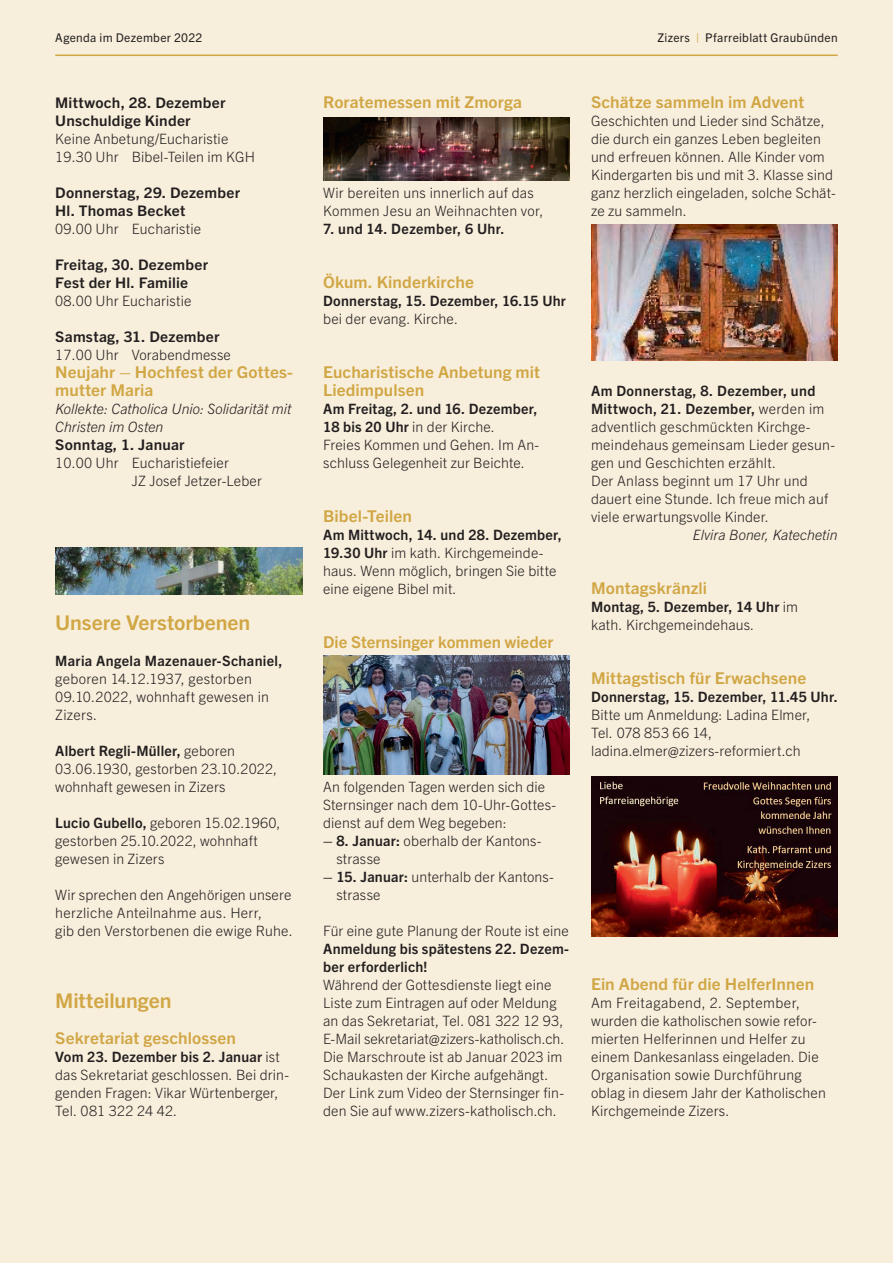
<style>
.page{position:relative;width:893px;height:1263px;background:#f7eedb}
.page>*{position:absolute;margin:0;border:0;box-sizing:border-box;transform-origin:0 0}
.t1{font:700 20.25px "Trade Gothic Next LT Pro";letter-spacing:-.005em;color:#d1a644;scale:1.05 1}
.t2{font:700 16.35px/18px "Trade Gothic Next LT Pro";letter-spacing:.005em;color:#d1a644;scale:1.05 1}
.t3{font:700 16.35px "Trade Gothic Next LT Pro";letter-spacing:.005em;color:#d1a644}
.t4{font:700 14.7px/18px "Trade Gothic Next LT Pro";letter-spacing:.015em;color:#231f20;scale:1.05 1}
.t5{font:300 14.25px/18px "Trade Gothic Next LT Pro";letter-spacing:.01em;color:#231f20}
.t6{font:700 14.25px/18px "Trade Gothic Next LT Pro";letter-spacing:.02em;color:#231f20}
.t7{font:italic 300 14.25px/18px "Trade Gothic Next LT Pro";color:#231f20}
.t8{font:12px "Trade Gothic Next LT Pro";letter-spacing:.025em;color:#231f20}
.s1{color:#d1a644}
.s2{font-weight:700}
</style>
<div class="page">
<hr style="left:55px;top:55px;width:783px;height:1px;background:#d1a644">
<img style="left:55px;top:548px;width:247px;height:46px">
<img style="left:323px;top:118px;width:247px;height:62px">
<img style="left:323px;top:656px;width:247px;height:118px">
<img style="left:591px;top:225px;width:247px;height:135px">
<img style="left:591px;top:777px;width:247px;height:159px">
<p class="t8" style="left:55px;top:30px;width:149px">Agenda im Dezember 2022</p>
<p class="t8" style="left:658px;top:30px;width:182px">Zizers <span class="s1">|</span> Pfarreiblatt Graubünden</p>
<p class="t4" style="left:55px;top:93px;width:164px">Mittwoch, 28. Dezember<br>Unschuldige Kinder</p>
<p class="t5" style="left:55px;top:129px;width:201px">Keine Anbetung/Eucharistie<br>19.30 Uhr Bibel-Teilen im KGH</p>
<p class="t4" style="left:55px;top:183px;width:178px">Donnerstag, 29. Dezember<br>Hl. Thomas Becket</p>
<p class="t5" style="left:55px;top:219px;width:147px">09.00 Uhr Eucharistie</p>
<p class="t4" style="left:55px;top:255px;width:147px">Freitag, 30. Dezember<br>Fest der Hl. Familie</p>
<p class="t5" style="left:55px;top:291px;width:138px">08.00 Uhr Eucharistie</p>
<p class="t4" style="left:55px;top:327px;width:158px">Samstag, 31. Dezember</p>
<p class="t5" style="left:55px;top:345px;width:177px">17.00 Uhr Vorabendmesse</p>
<p class="t2" style="left:55px;top:362px;width:228px">Neujahr – Hochfest der Gottes&shy;mutter Maria</p>
<p class="t7" style="left:55px;top:399px;width:238px">Kollekte: Catholica Unio: Solidarität mit<br>Christen im Osten</p>
<p class="t4" style="left:55px;top:435px;width:125px">Sonntag, 1. Januar</p>
<p class="t5" style="left:132px;top:453px;width:132px;text-indent:-77px">10.00 Uhr Eucharistiefeier<br>JZ Josef Jetzer-Leber</p>
<h1 class="t1" style="left:55px;top:609px;width:187px">Unsere Verstorbenen</h1>
<p class="t6" style="left:55px;top:651px;width:229px">Maria Angela Mazenauer-Schaniel,</p>
<p class="t5" style="left:55px;top:669px;width:215px">geboren 14.12.1937, gestorben<br>09.10.2022, wohnhaft gewesen in<br>Zizers.</p>
<p class="t5" style="left:55px;top:741px;width:223px"><span class="s2">Albert Regli-Müller,</span> geboren<br>03.06.1930, gestorben 23.10.2022, wohnhaft gewesen in Zizers</p>
<p class="t5" style="left:55px;top:813px;width:227px"><span class="s2">Lucio Gubello,</span> geboren 15.02.1960, gestorben 25.10.2022, wohnhaft gewesen in Zizers</p>
<p class="t5" style="left:55px;top:885px;width:239px">Wir sprechen den Angehörigen unsere herzliche Anteilnahme aus. Herr,<br>gib den Verstorbenen die ewige Ruhe.</p>
<h1 class="t1" style="left:55px;top:987px;width:112px">Mitteilungen</h1>
<p class="t2" style="left:55px;top:1028px;width:174px">Sekretariat geschlossen</p>
<p class="t5" style="left:55px;top:1047px;width:235px"><span class="s2">Vom 23. Dezember bis 2. Januar</span> ist das Sekretariat geschlossen. Bei drin&shy;genden Fragen: Vikar Würtenberger,<br>Tel. 081 322 24 42.</p>
<p class="t2" style="left:323px;top:92px;width:191px">Roratemessen mit Zmorga</p>
<p class="t5" style="left:323px;top:183px;width:222px">Wir bereiten uns innerlich auf das<br>Kommen Jesu an Weihnachten vor,</p>
<p class="t6" style="left:323px;top:219px;width:183px">7. und 14. Dezember, 6 Uhr.</p>
<p class="t2" style="left:323px;top:272px;width:145px">Ökum. Kinderkirche</p>
<p class="t6" style="left:323px;top:291px;width:244px">Donnerstag, 15. Dezember, 16.15 Uhr</p>
<p class="t5" style="left:323px;top:309px;width:136px">bei der evang. Kirche.</p>
<p class="t2" style="left:323px;top:362px;width:208px">Eucharistische Anbetung mit<br>Liedimpulsen</p>
<p class="t5" style="left:323px;top:399px;width:218px"><span class="s2">Am Freitag, 2. und 16. Dezember,<br>18 bis 20 Uhr</span> in der Kirche.<br>Freies Kommen und Gehen. Im An&shy;schluss Gelegenheit zur Beichte.</p>
<p class="t2" style="left:323px;top:506px;width:86px">Bibel-Teilen</p>
<p class="t5" style="left:323px;top:525px;width:240px"><span class="s2">Am Mittwoch, 14. und 28. Dezember,<br>19.30 Uhr</span> im kath. Kirchgemeinde&shy;haus. Wenn möglich, bringen Sie bitte eine eigene Bibel mit.</p>
<p class="t3" style="left:323px;top:631px;width:232px">Die Sternsinger kommen wieder</p>
<p class="t5" style="left:323px;top:777px;width:235px">An folgenden Tagen werden sich die<br>Sternsinger nach dem 10-Uhr-Gottes&shy;dienst auf dem Weg begeben:</p>
<p class="t5" style="left:336px;top:831px;width:205px;text-indent:-13px"><span class="s2">– 8. Januar:</span> oberhalb der Kantons&shy;strasse</p>
<p class="t5" style="left:336px;top:867px;width:219px;text-indent:-13px"><span class="s2">– 15. Januar:</span> unterhalb der Kantons&shy;strasse</p>
<p class="t5" style="left:323px;top:921px;width:247px">Für eine gute Planung der Route ist eine</p>
<p class="t6" style="left:323px;top:939px;width:247px">Anmeldung bis spätestens 22. Dezem&shy;ber erforderlich!</p>
<p class="t5" style="left:323px;top:975px;width:243px">Während der Gottesdienste liegt eine Liste zum Eintragen auf oder Meldung an das Sekretariat, Tel. 081 322 12 93, E-Mail sekretariat@zizers-katholisch.ch.<br>Die Marschroute ist ab Januar 2023 im Schaukasten der Kirche aufgehängt.<br>Der Link zum Video der Sternsinger fin&shy;den Sie auf www.zizers-katholisch.ch.</p>
<p class="t2" style="left:591px;top:92px;width:205px">Schätze sammeln im Advent</p>
<p class="t5" style="left:591px;top:111px;width:246px">Geschichten und Lieder sind Schätze, die durch ein ganzes Leben begleiten und erfreuen können. Alle Kinder vom Kindergarten bis und mit 3. Klasse sind ganz herzlich eingeladen, solche Schät&shy;ze zu sammeln.</p>
<p class="t5" style="left:591px;top:381px;width:246px"><span class="s2">Am Donnerstag, 8. Dezember, und Mittwoch, 21. Dezember,</span> werden im adventlich geschmückten Kirchge&shy;meindehaus gemeinsam Lieder gesun&shy;gen und Geschichten erzählt.<br>Der Anlass beginnt um 17 Uhr und dauert eine Stunde. Ich freue mich auf viele erwartungsvolle Kinder.</p>
<p class="t7" style="left:693px;top:525px;width:146px">Elvira Boner, Katechetin</p>
<p class="t2" style="left:591px;top:578px;width:112px">Montagskränzli</p>
<p class="t5" style="left:591px;top:597px;width:208px"><span class="s2">Montag, 5. Dezember, 14 Uhr</span> im kath. Kirchgemeindehaus.</p>
<p class="t2" style="left:591px;top:668px;width:206px">Mittagstisch für Erwachsene</p>
<p class="t6" style="left:591px;top:687px;width:248px">Donnerstag, 15. Dezember, 11.45 Uhr.</p>
<p class="t5" style="left:591px;top:705px;width:221px">Bitte um Anmeldung: Ladina Elmer,<br>Tel. 078 853 66 14, ladina.elmer@zizers-reformiert.ch</p>
<p class="t2" style="left:591px;top:974px;width:214px">Ein Abend für die HelferInnen</p>
<p class="t5" style="left:591px;top:993px;width:236px">Am Freitagabend, 2. September, wurden die katholischen sowie refor&shy;mierten Helferinnen und Helfer zu einem Dankesanlass eingeladen. Die Organisation sowie Durchführung oblag in diesem Jahr der Katholischen Kirchgemeinde Zizers.</p>
</div>
